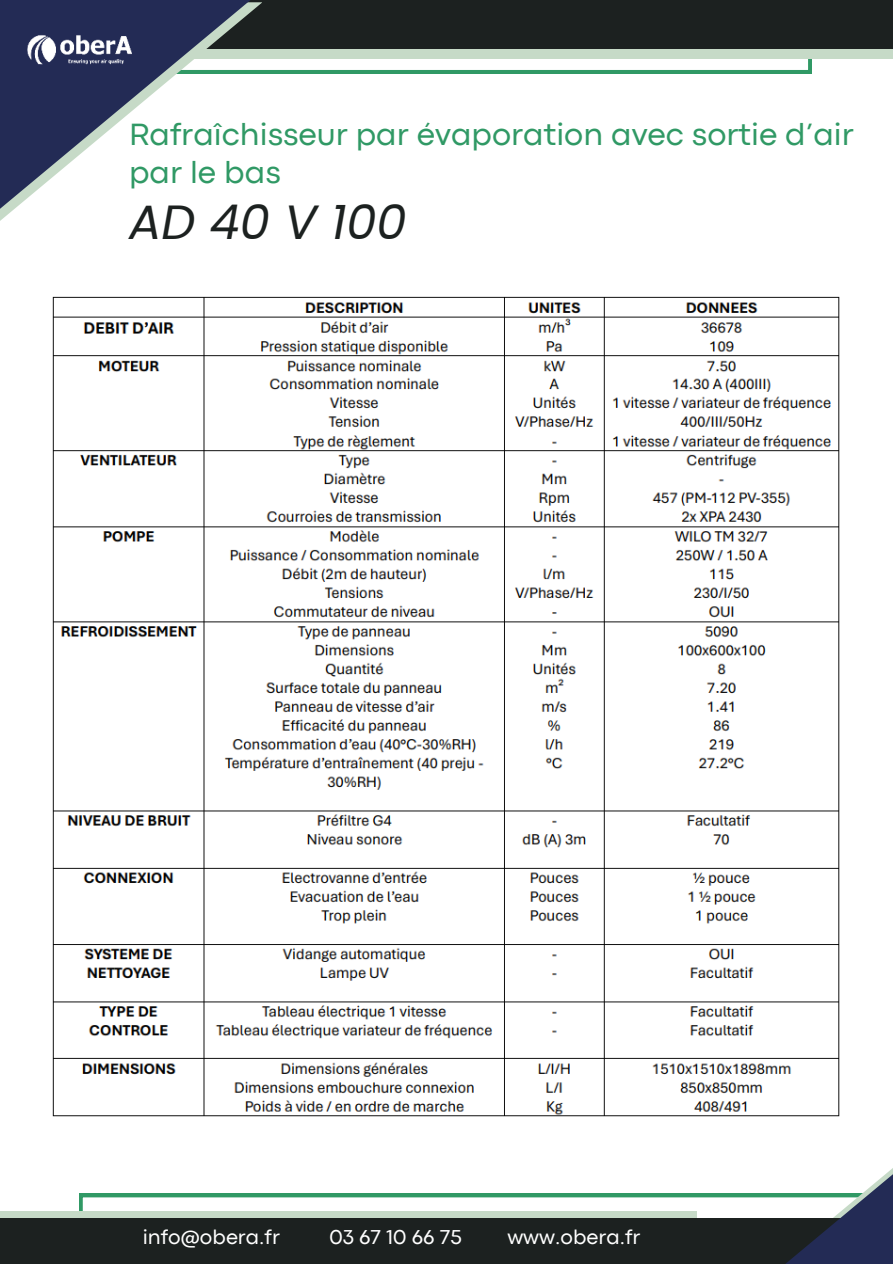
<style>
.page{position:relative;width:893px;height:1264px;background:#fff}
.page>*{position:absolute;margin:0;border:0;box-sizing:border-box;transform-origin:0 0}
.t1{font:italic 48px "Poppins";color:#1c2120}
.t2{font:32.1px/38.2px "Codec Pro";color:#309965}
.t3{font:21px "Codec Pro";color:#fff}
</style>
<div class="page">
<svg style="left:268px;top:59px;width:543px;height:14px"></svg>
<div style="left:16px;top:0;width:876px;height:59px;background:#c6dac7"></div>
<div style="left:0;top:0;width:892px;height:49px;background:#1c2120"></div>
<svg style="left:0;top:0;width:268px;height:210px"></svg>
<svg style="left:79px;top:1193px;width:651px;height:25px"></svg>
<div style="left:0;top:1211px;width:696px;height:52px;background:#c6dac7"></div>
<div style="left:0;top:1218px;width:892px;height:45px;background:#1c2120"></div>
<svg style="left:767px;top:1169px;width:125px;height:94px"></svg>
<img style="left:52px;top:296px;width:788px;height:821px">
<img style="left:14px;top:25px;width:131px;height:48px">
<h2 class="t2" style="left:129px;top:114px;width:726px">Rafraîchisseur par évaporation avec sortie d’air par le bas</h2>
<h1 class="t1" style="left:129px;top:194px;width:279px">AD 40 V 100</h1>
<p class="t3" style="left:143px;top:1224px;width:139px">info@obera.fr</p>
<p class="t3" style="left:507px;top:1224px;width:135px">www.obera.fr</p>
<p class="t3" style="left:329px;top:1224px;width:134px">03 67 10 66 75</p>
<p class="t3" style="left:133px;top:1226px;width:139px">info@obera.fr</p>
<p class="t3" style="left:497px;top:1226px;width:135px">www.obera.fr</p>
<p class="t3" style="left:319px;top:1226px;width:134px">03 67 10 6 75</p>
</div>
